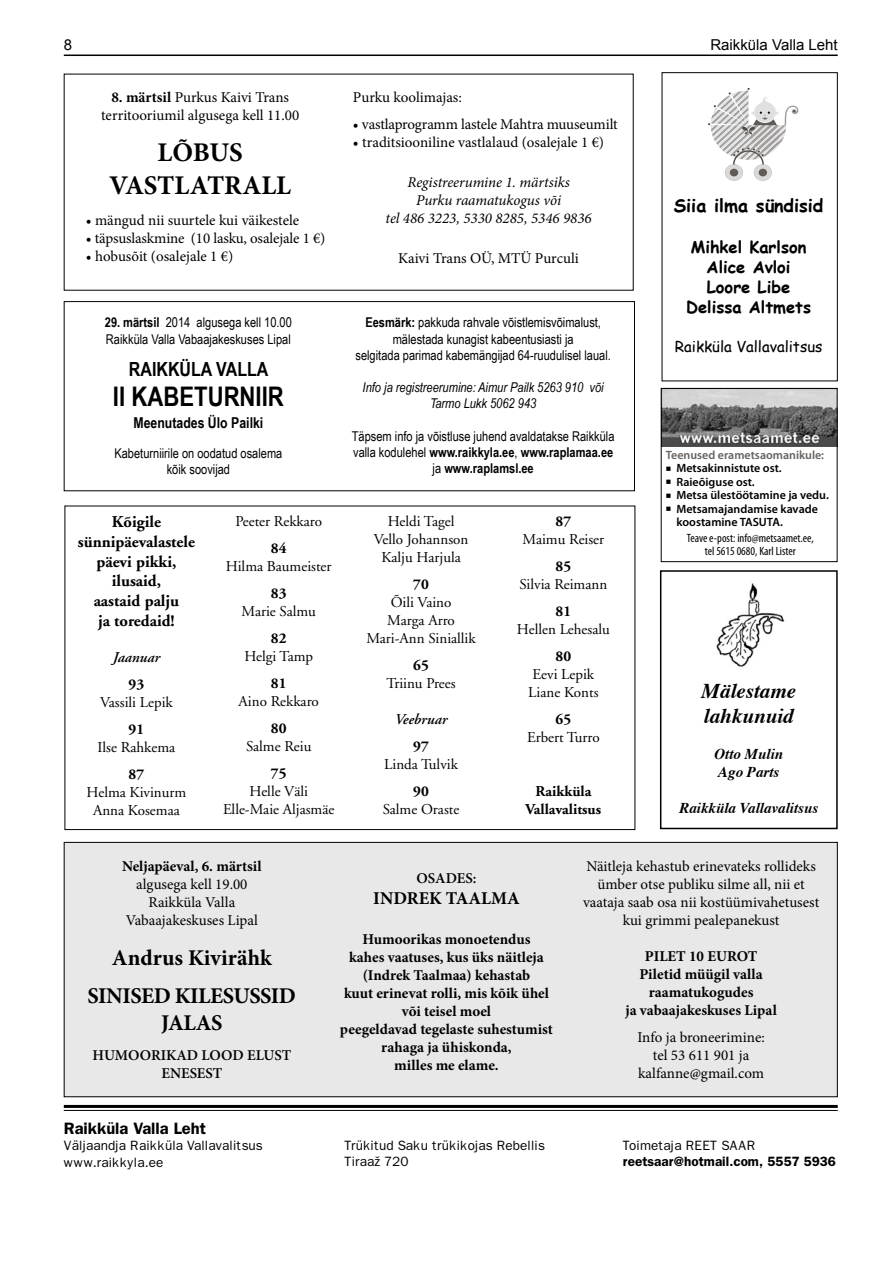
<style>
.page{position:relative;width:893px;height:1263px;background:#fff}
.page>*{position:absolute;margin:0;border:0;box-sizing:border-box;transform-origin:0 0}
.t1{font:700 27px/32.4px "Minion Pro";color:#000;text-align:center}
.t2{font:700 27px "Arial Narrow";color:#000}
.t3{font:700 22.5px/37.5px "Minion Pro";letter-spacing:-.02em;color:#000;text-align:center}
.t4{font:italic 700 21px/25.2px "Times";color:#000}
.t5{font:700 19.5px "Arial Narrow";color:#000}
.t6{font:700 18px "Comic Sans MS";color:#000}
.t7{font:700 18px "Minion Pro";color:#000}
.t8{font:700 16.5px/19.8px "Adobe Garamond";color:#000;text-align:center}
.t9{font:700 16.5px/19.8px "Comic Sans MS";color:#000;text-align:center}
.t10{font:600 16.5px "Franklin Gothic";color:#000}
.t11{font:15px/18px "Minion Pro";color:#000;text-align:center}
.t12{font:15px/18px "Adobe Garamond";color:#000;text-align:center}
.t13{font:700 15px/18px "Minion Pro";color:#000;text-align:center}
.t14{font:italic 15px/18px "Minion Pro";letter-spacing:-.005em;color:#000;text-align:center}
.t15{font:700 15px/18px "Adobe Garamond";color:#000;text-align:center}
.t16{font:italic 700 15px/18px "Times";color:#000}
.t17{font:600 15px/18px "Minion Pro";color:#000;text-align:center}
.t18{font:15px "Comic Sans MS";color:#000}
.t19{font:700 15px "Arial Narrow";color:#000}
.t20{font:15px "Arial";color:#000}
.t21{font:italic 600 15px "Adobe Garamond";color:#000}
.t22{font:13.5px/16.2px "Arial Narrow";color:#000;text-align:center}
.t23{font:13.5px/16.2px "Franklin Gothic";color:#000}
.t24{font:italic 13.5px/16.2px "Arial Narrow";color:#000;text-align:center}
.t25{font:600 13.5px "Franklin Gothic";color:#000}
.t26{font:600 12px/13.5px "Myriad Pro";color:#000}
.t27{font:condensed 12px/13.5px "Myriad Pro";color:#000;text-align:center}
.t28{font:600 12px "Myriad Pro";color:#66615d}
.s1{font-weight:700}
</style>
<div class="page">
<hr style="left:64px;top:55px;width:774px;height:1px;background:#000">
<hr style="left:64px;top:1105px;width:774px;height:3px;background:#000">
<hr style="left:64px;top:1110px;width:774px;height:1px;background:#000">
<div style="left:662px;top:72px;width:176px;height:309px;border:1px solid #000"></div>
<div style="left:660px;top:570px;width:178px;height:259px;border:2px solid #000"></div>
<div style="left:64px;top:842px;width:773px;height:255px;background:#e9e8e8"></div>
<div style="left:64px;top:842px;width:774px;height:255px;border:1px solid #000"></div>
<div style="left:64px;top:301px;width:571px;height:190px;border:1px solid #000"></div>
<img style="left:716px;top:583px;width:69px;height:84px">
<img style="left:663px;top:389px;width:175px;height:57px">
<svg style="left:708px;top:88px;width:91px;height:93px"></svg>
<div style="left:661px;top:388px;width:176px;height:174px;border:1px solid #000"></div>
<p class="t11" style="left:101px;top:89px;width:200px"><span class="s1">8. märtsil</span> Purkus Kaivi Trans territooriumil algusega kell 11.00</p>
<h1 class="t1" style="left:109px;top:136px;width:183px">LÕBUS<br>VASTLATRALL</h1>
<p class="t11" style="left:86px;top:211px;width:215px">• mängud nii suurtele kui väikestele</p>
<p class="t11" style="left:86px;top:229px;width:241px">• täpsuslaskmine (10 lasku, osalejale 1 €)</p>
<p class="t11" style="left:86px;top:247px;width:149px">• hobusõit (osalejale 1 €)</p>
<p class="t11" style="left:353px;top:89px;width:110px">Purku koolimajas:</p>
<p class="t11" style="left:353px;top:115px;width:266px">• vastlaprogramm lastele Mahtra muuseumilt</p>
<p class="t11" style="left:353px;top:133px;width:253px">• traditsiooniline vastlalaud (osalejale 1 €)</p>
<p class="t14" style="left:386px;top:173px;width:208px">Registreerumine 1. märtsiks<br>Purku raamatukogus või<br>tel 486 3223, 5330 8285, 5346 9836</p>
<p class="t11" style="left:398px;top:250px;width:182px">Kaivi Trans OÜ, MTÜ Purculi</p>
<p class="t22" style="left:105px;top:314px;width:189px;text-align:left"><span class="s1">29. märtsil</span> 2014 algusega kell 10.00<br>Raikküla Valla Vabaajakeskuses Lipal</p>
<h3 class="t5" style="left:129px;top:358px;width:141px">Raikküla valla</h3>
<h1 class="t2" style="left:113px;top:381px;width:165px">II kabeturniir</h1>
<p class="t19" style="left:133px;top:414px;width:131px">Meenutades Ülo Pailki</p>
<p class="t22" style="left:114px;top:445px;width:169px">Kabeturniirile on oodatud osalema kõik soovijad</p>
<p class="t8" style="left:78px;top:512px;width:119px">Kõigile sünnipäeva-lastele päevi pikki, ilusaid,<br>aastaid palju<br>ja toredaid!</p>
<p class="t21" style="left:113px;top:649px;width:49px">Jaanuar</p>
<p class="t15" style="left:129px;top:675px;width:17px">93</p>
<p class="t12" style="left:100px;top:694px;width:74px">Vassili Lepik</p>
<p class="t15" style="left:129px;top:720px;width:17px">91</p>
<p class="t12" style="left:98px;top:739px;width:79px">Ilse Rahkema</p>
<p class="t15" style="left:129px;top:765px;width:17px">87</p>
<p class="t12" style="left:87px;top:784px;width:101px">Helma Kivinurm<br>Anna Kosemaa</p>
<p class="t12" style="left:235px;top:512px;width:88px">Peeter Rekkaro</p>
<p class="t15" style="left:271px;top:539px;width:17px">84</p>
<p class="t12" style="left:226px;top:557px;width:107px">Hilma Baumeister</p>
<p class="t15" style="left:271px;top:584px;width:17px">83</p>
<p class="t12" style="left:241px;top:602px;width:76px">Marie Salmu</p>
<p class="t15" style="left:271px;top:629px;width:17px">82</p>
<p class="t12" style="left:244px;top:647px;width:70px">Helgi Tamp</p>
<p class="t15" style="left:271px;top:674px;width:17px">81</p>
<p class="t12" style="left:239px;top:692px;width:82px">Aino Rekkaro</p>
<p class="t15" style="left:271px;top:719px;width:17px">80</p>
<p class="t12" style="left:246px;top:737px;width:67px">Salme Reiu</p>
<p class="t15" style="left:271px;top:764px;width:17px">75</p>
<p class="t12" style="left:223px;top:782px;width:113px">Helle Väli<br>Elle-Maie Aljasmäe</p>
<p class="t22" style="left:355px;top:314px;width:257px"><span class="s1">Eesmärk:</span> pakkuda rahvale võistlemisvõimalust, mälestada kunagist kabeentusiasti ja<br>selgitada parimad kabemängijad 64-ruudulisel laual.</p>
<p class="t24" style="left:363px;top:379px;width:243px">Info ja registreerumine: Aimur Pailk 5263 910 või<br>Tarmo Lukk 5062 943</p>
<p class="t22" style="left:352px;top:428px;width:264px">Täpsem info ja võistluse juhend avaldatakse Raikküla valla kodulehel <span class="s1">www.raikkyla.ee</span>, <span class="s1">www.raplamaa.ee </span>ja <span class="s1">www.raplamsl.ee</span></p>
<p class="t12" style="left:374px;top:512px;width:96px">Heldi Tagel<br>Vello Johannson<br>Kalju Harjula</p>
<p class="t15" style="left:413px;top:575px;width:17px">70</p>
<p class="t12" style="left:366px;top:593px;width:111px">Õili Vaino<br>Marga Arro<br>Mari-Ann Siniallik</p>
<p class="t15" style="left:413px;top:656px;width:17px">65</p>
<p class="t12" style="left:386px;top:674px;width:71px">Triinu Prees</p>
<p class="t21" style="left:395px;top:711px;width:54px">Veebruar</p>
<p class="t15" style="left:413px;top:737px;width:17px">97</p>
<p class="t12" style="left:384px;top:755px;width:75px">Linda Tulvik</p>
<p class="t15" style="left:413px;top:782px;width:17px">90</p>
<p class="t12" style="left:383px;top:800px;width:78px">Salme Oraste</p>
<p class="t15" style="left:556px;top:512px;width:17px">87</p>
<p class="t12" style="left:522px;top:530px;width:83px">Maimu Reiser</p>
<p class="t15" style="left:556px;top:557px;width:17px">85</p>
<p class="t12" style="left:519px;top:575px;width:89px">Silvia Reimann</p>
<p class="t15" style="left:556px;top:602px;width:17px">81</p>
<p class="t12" style="left:517px;top:620px;width:94px">Hellen Lehesalu</p>
<p class="t15" style="left:556px;top:647px;width:17px">80</p>
<p class="t12" style="left:528px;top:665px;width:72px;text-align:left">Eevi Lepik<br>Liane Konts</p>
<p class="t15" style="left:556px;top:710px;width:17px">65</p>
<p class="t12" style="left:527px;top:728px;width:74px">Erbert Turro</p>
<p class="t15" style="left:526px;top:782px;width:77px">Raikküla<br>Vallavalitsus</p>
<p class="t20" style="left:710px;top:37px;width:129px">Raikküla Valla Leht</p>
<p class="t6" style="left:674px;top:192px;width:151px">Siia ilma sündisid</p>
<p class="t9" style="left:686px;top:237px;width:126px">Mihkel Karlson<br>Alice Avloi<br>Loore Libe<br>Delissa Altmets</p>
<p class="t18" style="left:675px;top:336px;width:149px">Raikküla Vallavalitsus</p>
<p class="t28" style="left:666px;top:447px;width:160px">Teenused erametsaomanikule:</p>
<p class="t26" style="left:676px;top:461px;width:154px">Metsakinnistute ost.<br>Raieõiguse ost.<br>Metsa ülestöötamine ja vedu.<br>Metsamajandamise kavade koostamine TASUTA.</p>
<p class="t27" style="left:687px;top:531px;width:128px">Teave e-post: info@metsaamet.ee, tel 5615 0680, Karl Lister</p>
<h3 class="t4" style="left:702px;top:679px;width:96px">Mälestame lahkunuid</h3>
<p class="t16" style="left:714px;top:745px;width:70px">Otto Mulin<br>Ago Parts</p>
<p class="t16" style="left:679px;top:799px;width:140px">Raikküla Vallavalitsus</p>
<p class="t13" style="left:122px;top:857px;width:141px">Neljapäeval, 6. märtsil</p>
<p class="t11" style="left:126px;top:875px;width:134px">algusega kell 19.00<br>Raikküla Valla<br>Vabaajakeskuses Lipal</p>
<h2 class="t3" style="left:88px;top:939px;width:210px">Andrus Kivirähk<br>SINISED KILE-SUSSID</h2>
<h2 class="t3" style="left:161px;top:1003px;width:63px">JALAS</h2>
<p class="t17" style="left:93px;top:1047px;width:200px">HUMOORIKAD LOOD ELUST<br>ENESEST</p>
<p class="t10" style="left:64px;top:1119px;width:144px">Raikküla Valla Leht</p>
<p class="t23" style="left:64px;top:1138px;width:200px">Väljaandja Raikküla Vallavalitsus www.raikkyla.ee</p>
<p class="t17" style="left:416px;top:869px;width:62px">OSADES:</p>
<p class="t7" style="left:373px;top:886px;width:148px">INDREK TAALMA</p>
<p class="t13" style="left:340px;top:930px;width:215px">Humoorikas monoetendus<br>kahes vaatuses, kus üks näitleja (Indrek Taalmaa) kehastab<br>kuut erinevat rolli, mis kõik ühel või teisel moel<br>peegeldavad tegelaste suhestumist rahaga ja ühiskonda,<br>milles me elame.</p>
<p class="t11" style="left:583px;top:857px;width:238px">Näitleja kehastub erinevateks rollideks ümber otse publiku silme all, nii et vaataja saab osa nii kostüümivahetusest kui grimmi pealepanekust</p>
<p class="t13" style="left:625px;top:947px;width:153px">PILET 10 EUROT<br>Piletid müügil valla raamatukogudes<br>ja vabaajakeskuses Lipal</p>
<p class="t11" style="left:637px;top:1028px;width:129px">Info ja broneerimine: tel 53 611 901 ja kalfanne@gmail.com</p>
<p class="t23" style="left:344px;top:1137px;width:202px">Trükitud Saku trükikojas Rebellis<br>Tiraaž 720</p>
<p class="t23" style="left:623px;top:1137px;width:134px">Toimetaja REET SAAR</p>
<p class="t25" style="left:623px;top:1153px;width:215px">reetsaar@hotmail.com, 5557 5936</p>
</div>
